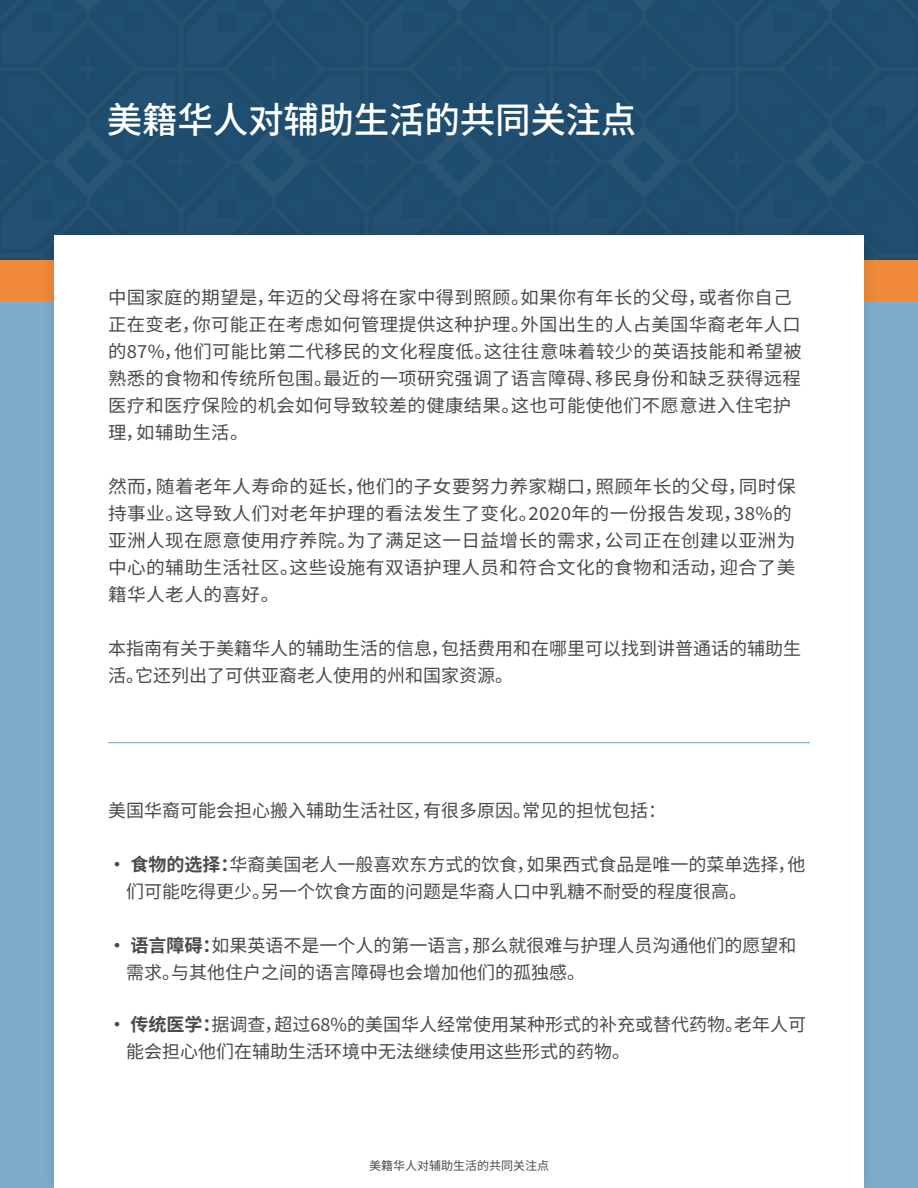
<style>
.page{position:relative;width:918px;height:1188px;background:#7eadcc}
.page>*{position:absolute;margin:0;border:0;box-sizing:border-box;transform-origin:0 0}
.t1{font:500 36px "Noto Sans SC";letter-spacing:-.01em;color:#fff}
.t2{font:18px/27px "Noto Sans SC";color:#474b49}
.t3{font:18px/27px "Noto Sans SC";letter-spacing:.02em;color:#474b49}
.t4{font:18px/27px "Noto Sans SC";letter-spacing:.02em;color:#474b49;scale:1.04 1}
.t5{font:12px "Noto Sans SC";color:#474b49}
.s1{font-weight:700}
</style>
<div class="page">
<div style="left:0;top:0;width:918px;height:280px;background:#1f4c6d"></div>
<div style="left:0;top:260px;width:918px;height:41px;background:#ef8a39"></div>
<div style="left:39px;top:220px;width:841px;height:968px;background:#231f20;opacity:.15"></div>
<div style="left:54px;top:235px;width:810px;height:953px;background:#fff"></div>
<hr style="left:108px;top:742px;width:702px;height:1px;background:#7eadcc">
<h1 class="t1" style="left:107px;top:100px;width:531px">美籍华人对辅助生活的共同关注点</h1>
<p class="t3" style="left:108px;top:284px;width:695px">中国家庭的期望是，年迈的父母将在家中得到照顾。如果你有年长的父母，或者你自己正在变老，你可能正在考虑如何管理提供这种护理。外国出生的人占美国华裔老年人口的87%，他们可能比第二代移民的文化程度低。这往往意味着较少的英语技能和希望被熟悉的食物和传统所包围。最近的一项研究强调了语言障碍、移民身份和缺乏获得远程医疗和医疗保险的机会如何导致较差的健康结果。这也可能使他们不愿意进入住宅护理，如辅助生活。</p>
<p class="t4" style="left:108px;top:473px;width:663px">然而，随着老年人寿命的延长，他们的子女要努力养家糊口，照顾年长的父母，同时保持事业。这导致人们对老年护理的看法发生了变化。2020年的一份报告发现，38%的亚洲人现在愿意使用疗养院。为了满足这一日益增长的需求，公司正在创建以亚洲为中心的辅助生活社区。这些设施有双语护理人员和符合文化的食物和活动，迎合了美籍华人老人的喜好。</p>
<p class="t2" style="left:108px;top:635px;width:694px">本指南有关于美籍华人的辅助生活的信息，包括费用和在哪里可以找到讲普通话的辅助生活。它还列出了可供亚裔老人使用的州和国家资源。</p>
<p class="t2" style="left:108px;top:797px;width:559px">美国华裔可能会担心搬入辅助生活社区，有很多原因。常见的担忧包括：</p>
<p class="t2" style="left:126px;top:851px;width:681px;text-indent:-18px"><span class="s1">• 食物的选择：</span>华裔美国老人一般喜欢东方式的饮食，如果西式食品是唯一的菜单选择，他们可能吃得更少。另一个饮食方面的问题是华裔人口中乳糖不耐受的程度很高。</p>
<p class="t2" style="left:126px;top:932px;width:672px;text-indent:-18px"><span class="s1">• 语言障碍：</span>如果英语不是一个人的第一语言，那么就很难与护理人员沟通他们的愿望和需求。与其他住户之间的语言障碍也会增加他们的孤独感。</p>
<p class="t2" style="left:126px;top:1012px;width:682px;text-indent:-18px"><span class="s1">• 传统医学：</span>据调查，超过68%的美国华人经常使用某种形式的补充或替代药物。老年人可能会担心他们在辅助生活环境中无法继续使用这些形式的药物。</p>
<p class="t5" style="left:369px;top:1159px;width:181px">美籍华人对辅助生活的共同关注点</p>
</div>
